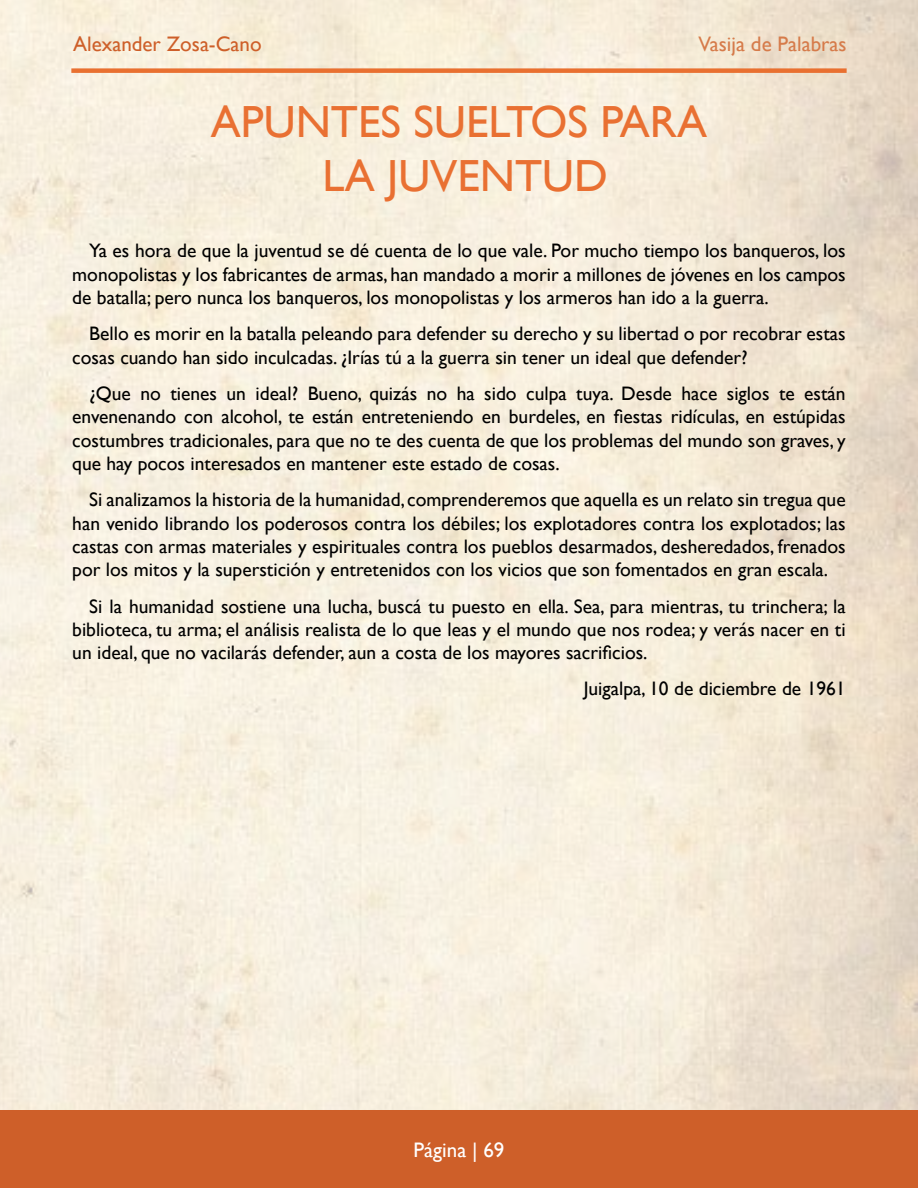
<style>
.page{position:relative;width:918px;height:1188px;background:#fff}
.page>*{position:absolute;margin:0;border:0;box-sizing:border-box;transform-origin:0 0}
.t1{font:45px/54px "Gill Sans";color:#e97032;text-align:center}
.t2{font:21px "Gill Sans";color:#ce5f29}
.t3{font:21px "Gill Sans";color:#d67b4a}
.t4{font:21px "Gill Sans";color:#fff}
.t5{font:19.5px/23.4px "Gill Sans";color:#000;text-align:justify}
</style>
<div class="page">
<img style="left:0;top:0;width:918px;height:1111px">
<div style="left:0;top:1111px;width:918px;height:77px;background:#ce5f29"></div>
<div style="left:71px;top:68px;width:776px;height:5px;background:#e97030"></div>
<p class="t2" style="left:73px;top:32px;width:190px">Alexander Zosa-Cano</p>
<p class="t3" style="left:698px;top:32px;width:150px">Vasija de Palabras</p>
<h1 class="t1" style="left:211px;top:96px;width:498px">APUNTES SUELTOS PARA<br>LA JUVENTUD</h1>
<p class="t5" style="left:72px;top:239px;width:775px;text-indent:17px">Ya es hora de que la juventud se dé cuenta de lo que vale. Por mucho tiempo los banqueros, los monopolistas y los fabricantes de armas, han mandado a morir a millones de jóvenes en los campos de batalla; pero nunca los banqueros, los monopolistas y los armeros han ido a la guerra.</p>
<p class="t5" style="left:72px;top:322px;width:775px;text-indent:17px">Bello es morir en la batalla peleando para defender su derecho y su libertad o por recobrar estas cosas cuando han sido inculcadas. ¿Irías tú a la guerra sin tener un ideal que defender?</p>
<p class="t5" style="left:72px;top:382px;width:775px;text-indent:17px">¿Que no tienes un ideal? Bueno, quizás no ha sido culpa tuya. Desde hace siglos te están envenenando con alcohol, te están entreteniendo en burdeles, en fiestas ridículas, en estúpidas costumbres tradicionales, para que no te des cuenta de que los problemas del mundo son graves, y que hay pocos interesados en mantener este estado de cosas.</p>
<p class="t5" style="left:72px;top:488px;width:775px;text-indent:17px">Si analizamos la historia de la humanidad, comprenderemos que aquella es un relato sin tregua que han venido librando los poderosos contra los débiles; los explotadores contra los explotados; las castas con armas materiales y espirituales contra los pueblos desarmados, desheredados, frenados por los mitos y la superstición y entretenidos con los vicios que son fomentados en gran escala.</p>
<p class="t5" style="left:72px;top:595px;width:775px;text-indent:17px">Si la humanidad sostiene una lucha, buscá tu puesto en ella. Sea, para mientras, tu trinchera; la biblioteca, tu arma; el análisis realista de lo que leas y el mundo que nos rodea; y verás nacer en ti un ideal, que no vacilarás defender, aun a costa de los mayores sacrificios.</p>
<p class="t5" style="left:584px;top:678px;width:263px">Juigalpa, 10 de diciembre de 1961</p>
<p class="t4" style="left:414px;top:1137px;width:92px">Página | 69</p>
</div>
